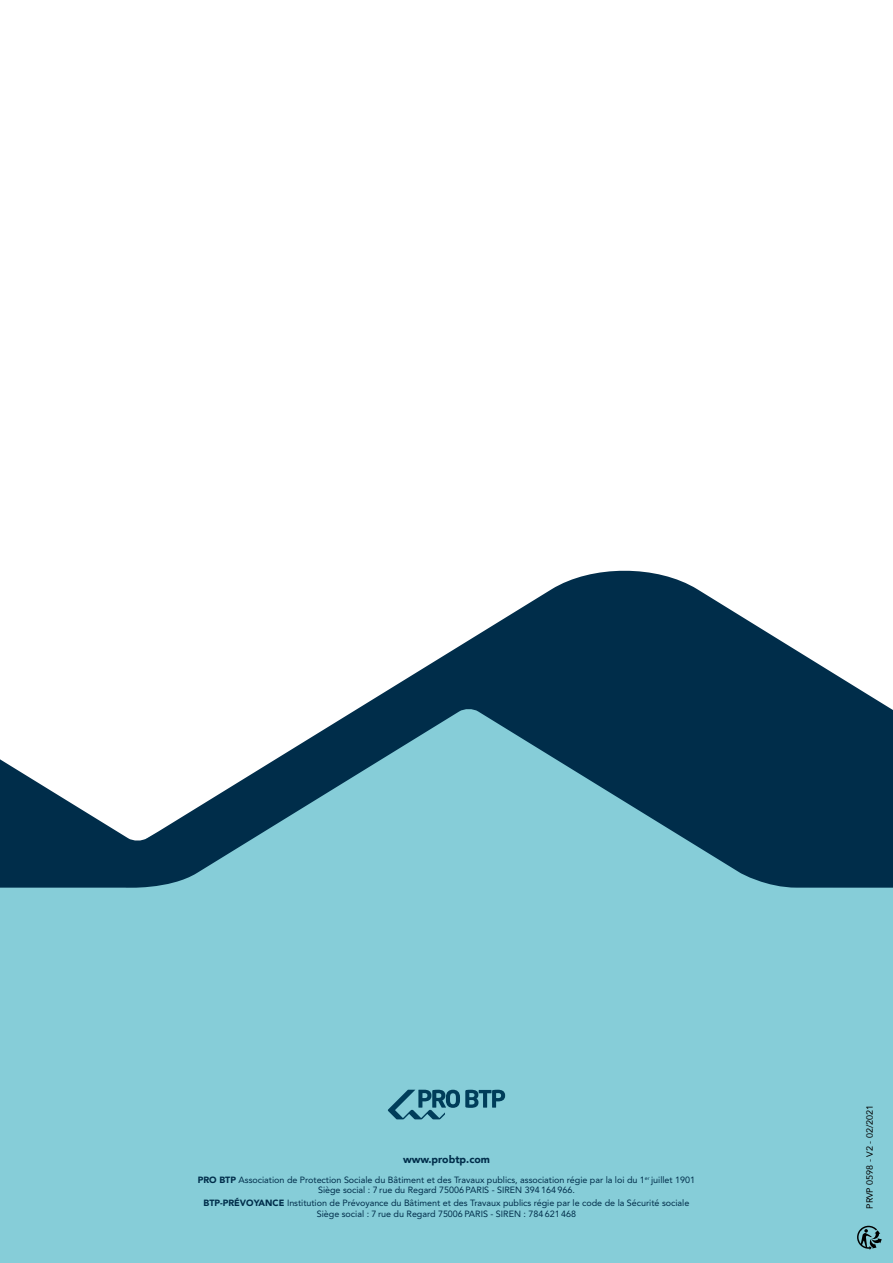
<style>
.page{position:relative;width:893px;height:1263px;background:#fff}
.page>*{position:absolute;margin:0;border:0;box-sizing:border-box;transform-origin:0 0}
.t1{font:900 10.5px "Avenir";color:#002d4a}
.t2{font:9px/10.8px "Avenir LT Std";letter-spacing:-.005em;color:#002d4a;text-align:center}
.t3{font:9px "Avenir";color:#000}
.s1{font-weight:900}
</style>
<div class="page">
<div style="left:0;top:888px;width:893px;height:375px;background:#86cdd8"></div>
<svg style="left:0;top:571px;width:893px;height:317px"></svg>
<svg style="left:388px;top:1090px;width:117px;height:29px;background:#5497a9"></svg>
<svg style="left:857px;top:1226px;width:25px;height:24px"></svg>
<p class="t1" style="left:403px;top:1151px;width:88px">www.probtp.com</p>
<p class="t2" style="left:198px;top:1174px;width:499px"><span class="s1">PRO BTP</span> Association de Protection Sociale du Bâtiment et des Travaux publics, association régie par la loi du 1<sup>er</sup> juillet 1901<br>Siège social : 7 rue du Regard 75006 PARIS - SIREN 394 164 966.</p>
<p class="t2" style="left:204px;top:1198px;width:487px"><span class="s1">BTP-PRÉVOYANCE</span> Institution de Prévoyance du Bâtiment et des Travaux publics régie par le code de la Sécurité sociale<br>Siège social : 7 rue du Regard 75006 PARIS - SIREN : 784 621 468</p>
<p class="t3" style="left:862px;top:1209px;width:105px;rotate:-90deg">PRVP 0598 - V2 - 02/2021</p>
</div>
